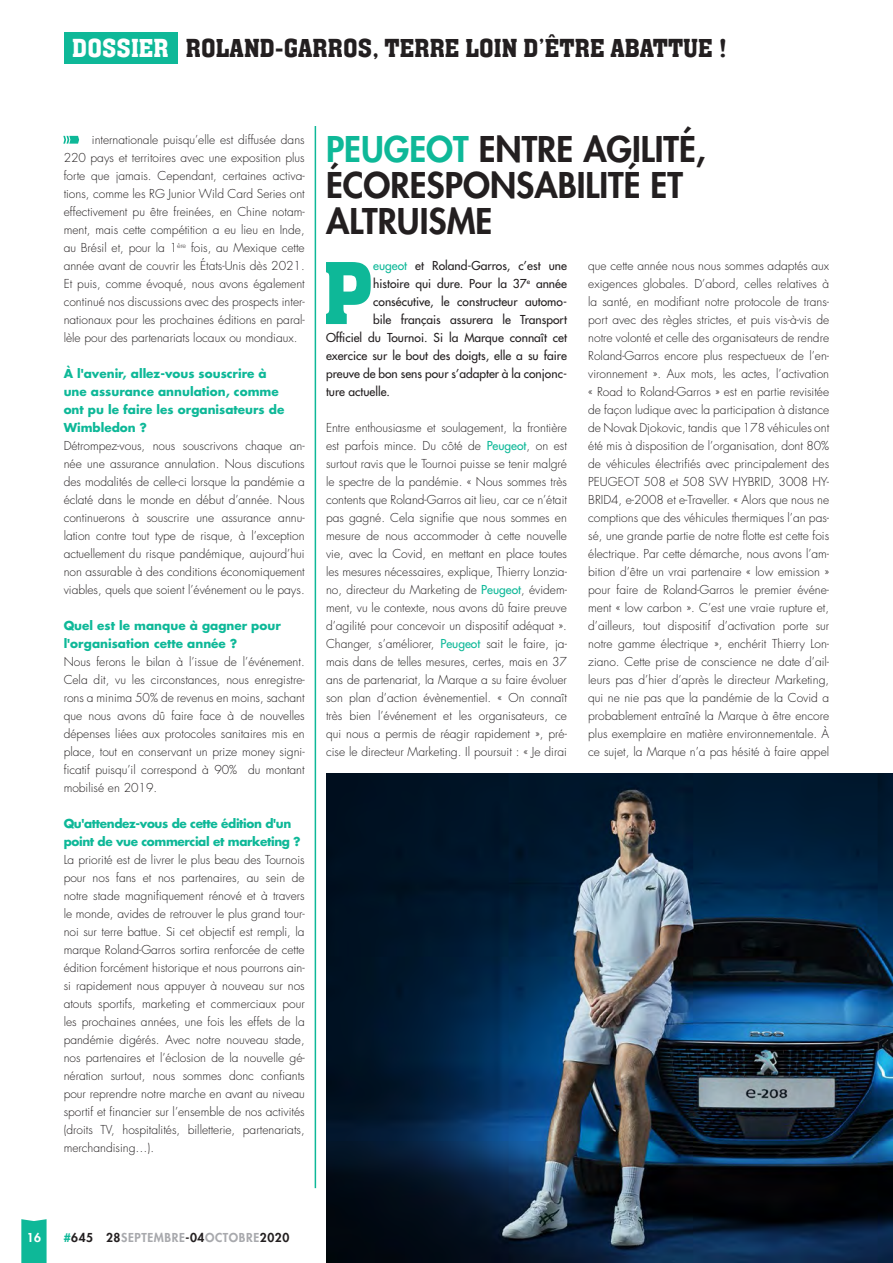
<style>
.page{position:relative;width:893px;height:1263px;background:#fff}
.page>*{position:absolute;margin:0;border:0;box-sizing:border-box;transform-origin:0 0}
.t1{font:93px "Aachen Medium Plain";color:#0eb898}
.t2{font:800 34.5px/36px "Futura";color:#231f20}
.t3{font:27px "Aachen Medium Plain";color:#231f20}
.t4{font:27px "Aachen Medium Plain";color:#fff}
.t5{font:300 12px/18px "Futura";color:#231f20;text-align:justify}
.t6{font:12px "Futura";color:#231f20}
.t7{font:700 12px/18px "Futura";color:#0eb898}
.t8{font:700 12px/18px "Futura";letter-spacing:-.03em;color:#0eb898}
.t9{font:800 12px "Futura";letter-spacing:.05em;color:#a8a9ad}
.t10{font:800 12px "Futura";color:#fff}
.s1{color:#0eb898}
.s2{font-weight:400;color:#0eb898}
.s3{color:#231f20}
</style>
<div class="page">
<img style="left:326px;top:774px;width:567px;height:489px">
<svg style="left:21px;top:1219px;width:26px;height:44px"></svg>
<div style="left:64px;top:32px;width:113px;height:32px;background:#0eb898"></div>
<svg style="left:63px;top:136px;width:16px;height:8px"></svg>
<hr style="left:315px;top:126px;width:1px;height:1062px;background:#0eb898">
<h3 class="t4" style="left:72px;top:34px;width:98px">DOSSIER</h3>
<p class="t3" style="left:186px;top:34px;width:543px">ROLAND-GARROS, TERRE LOIN D’ÊTRE ABATTUE !</p>
<p class="t5" style="left:64px;top:131px;width:243px;text-indent:28px">internationale puisqu’elle est diffusée dans 220 pays et territoires avec une exposition plus forte que jamais. Cependant, certaines activa&shy;tions, comme les RG Junior Wild Card Series ont effectivement pu être freinées, en Chine notam&shy;ment, mais cette compétition a eu lieu en Inde, au Brésil et, pour la 1<sup>ère</sup> fois, au Mexique cette année avant de couvrir les États-Unis dès 2021.<br>Et puis, comme évoqué, nous avons également continué nos discussions avec des prospects inter&shy;nationaux pour les prochaines éditions en paral&shy;lèle pour des partenariats locaux ou mondiaux.</p>
<p class="t7" style="left:64px;top:364px;width:222px">À l'avenir, allez-vous souscrire à une assurance annulation, comme ont pu le faire les organisateurs de<br>Wimbledon ?</p>
<p class="t5" style="left:64px;top:437px;width:243px">Détrompez-vous, nous souscrivons chaque an&shy;née une assurance annulation. Nous discutions des modalités de celle-ci lorsque la pandémie a éclaté dans le monde en début d’année. Nous continuerons à souscrire une assurance annu&shy;lation contre tout type de risque, à l’exception actuellement du risque pandémique, aujourd’hui non assurable à des conditions économiquement viables, quels que soient l’événement ou le pays.</p>
<p class="t7" style="left:64px;top:616px;width:219px">Quel est le manque à gagner pour l'organisation cette année ?</p>
<p class="t5" style="left:64px;top:653px;width:243px">Nous ferons le bilan à l’issue de l’événement.<br>Cela dit, vu les circonstances, nous enregistre&shy;rons a minima 50% de revenus en moins, sachant que nous avons dû faire face à de nouvelles dépenses liées aux protocoles sanitaires mis en place, tout en conservant un prize money signi&shy;ficatif puisqu’il correspond à 90% du montant mobilisé en 2019.</p>
<p class="t8" style="left:64px;top:814px;width:238px">Qu'attendez-vous de cette édition d'un point de vue commercial et marketing ?</p>
<p class="t5" style="left:64px;top:851px;width:243px">La priorité est de livrer le plus beau des Tournois pour nos fans et nos partenaires, au sein de notre stade magnifiquement rénové et à travers le monde, avides de retrouver le plus grand tour&shy;noi sur terre battue. Si cet objectif est rempli, la marque Roland-Garros sortira renforcée de cette édition forcément historique et nous pourrons ain&shy;si rapidement nous appuyer à nouveau sur nos atouts sportifs, marketing et commerciaux pour les prochaines années, une fois les effets de la pandémie digérés. Avec notre nouveau stade, nos partenaires et l’éclosion de la nouvelle gé&shy;nération surtout, nous sommes donc confiants pour reprendre notre marche en avant au niveau sportif et financier sur l’ensemble de nos activités (droits TV, hospitalités, billetterie, partenariats, merchandising…).</p>
<p class="t2" style="left:326px;top:131px;width:381px"><span class="s1">PEUGEOT</span> ENTRE AGILITÉ,<br>ÉCORESPONSABILITÉ ET<br>ALTRUISME</p>
<p class="t1" style="left:323px;top:243px;width:52px">P</p>
<p class="t6" style="left:373px;top:258px;width:195px"><span class="s1">eugeot</span> et Roland-Garros, c’est une</p>
<p class="t5" style="left:588px;top:257px;width:242px">que cette année nous nous sommes adaptés aux exigences globales. D’abord, celles relatives à la santé, en modifiant notre protocole de trans&shy;port avec des règles strictes, et puis vis-à-vis de notre volonté et celle des organisateurs de rendre Roland-Garros encore plus respectueux de l’en&shy;vironnement ». Aux mots, les actes, l’activation « Road to Roland-Garros » est en partie revisitée de façon ludique avec la participation à distance de Novak Djokovic, tandis que 178 véhicules ont été mis à disposition de l’organisation, dont 80% de véhicules électrifiés avec principalement des PEUGEOT 508 et 508 SW HYBRID, 3008 HY-BRID4, e-2008 et e-Traveller. « Alors que nous ne comptions que des véhicules thermiques l’an pas&shy;sé, une grande partie de notre flotte est cette fois électrique. Par cette démarche, nous avons l’am&shy;bition d’être un vrai partenaire « low emission » pour faire de Roland-Garros le premier événe&shy;ment « low carbon ». C’est une vraie rupture et, d’ailleurs, tout dispositif d’activation porte sur notre gamme électrique », enchérit Thierry Lon&shy;ziano. Cette prise de conscience ne date d’ail&shy;leurs pas d’hier d’après le directeur Marketing, qui ne nie pas que la pandémie de la Covid a probablement entraîné la Marque à être encore plus exemplaire en matière environnementale. À ce sujet, la Marque n’a pas hésité à faire appel</p>
<p class="t6" style="left:373px;top:276px;width:195px">histoire qui dure. Pour la 37<sup>e</sup> année</p>
<p class="t6" style="left:373px;top:294px;width:195px">consécutive, le constructeur automo-</p>
<p class="t6" style="left:373px;top:312px;width:195px">bile français assurera le Transport</p>
<p class="t6" style="left:326px;top:330px;width:242px">Officiel du Tournoi. Si la Marque connaît cet</p>
<p class="t6" style="left:326px;top:348px;width:242px">exercice sur le bout des doigts, elle a su faire</p>
<p class="t6" style="left:326px;top:366px;width:242px">preuve de bon sens pour s’adapter à la conjonc-</p>
<p class="t6" style="left:326px;top:384px;width:66px">ture actuelle.</p>
<p class="t5" style="left:326px;top:419px;width:242px">Entre enthousiasme et soulagement, la frontière est parfois mince. Du côté de <span class="s2">Peugeot</span>, on est surtout ravis que le Tournoi puisse se tenir malgré le spectre de la pandémie. « Nous sommes très contents que Roland-Garros ait lieu, car ce n’était pas gagné. Cela signifie que nous sommes en mesure de nous accommoder à cette nouvelle vie, avec la Covid, en mettant en place toutes les mesures nécessaires, explique, Thierry Lonzia&shy;no, directeur du Marketing de <span class="s2">Peugeot</span>, évidem&shy;ment, vu le contexte, nous avons dû faire preuve d’agilité pour concevoir un dispositif adéquat ».<br>Changer, s’améliorer, <span class="s2">Peugeot</span> sait le faire, ja&shy;mais dans de telles mesures, certes, mais en 37 ans de partenariat, la Marque a su faire évoluer son plan d’action évènementiel. « On connaît très bien l’événement et les organisateurs, ce qui nous a permis de réagir rapidement », pré&shy;cise le directeur Marketing. Il poursuit : « Je dirai</p>
<p class="t10" style="left:27px;top:1229px;width:16px">16</p>
<p class="t9" style="left:64px;top:1229px;width:227px"><span class="s1">#</span><span class="s3">645 28</span>SEPTEMBRE<span class="s3">-04</span>OCTOBRE<span class="s3">2020</span></p>
</div>
